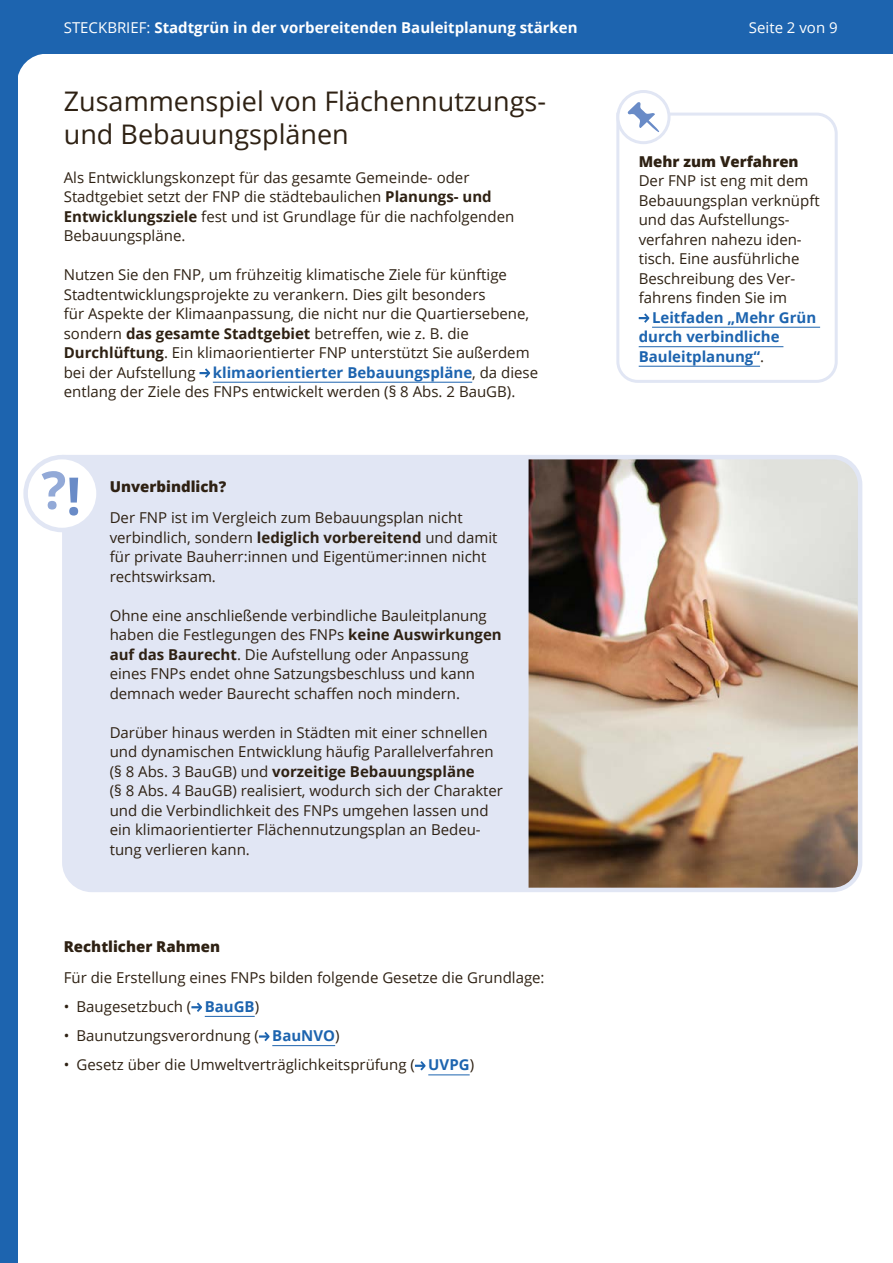
<style>
.page{position:relative;width:893px;height:1263px;background:#fff}
.page>*{position:absolute;margin:0;border:0;box-sizing:border-box;transform-origin:0 0}
.t1{font:27px/33px "Open Sans";color:#2e2113}
.Text_10_13_pt{font:15px/19.5px "Open Sans";color:#2e2113}
.Head_10_13_pt_mit_Ab{font:15px "Open Sans";color:#2e2113}
.t2{font:700 15px "Open Sans";color:#fff}
.Head_10_13_pt_mit_Ab-2{font:700 15px "Open Sans";color:#1d64af}
.Head_10_13_pt_mit_Ab-3{font:800 15px "Open Sans";color:#2e2113}
.t3{font:15px "Open Sans";color:#fff}
.s1{font-weight:400}
.s2{font-weight:700}
.s3{font-weight:700;color:#1d64af}
.s4{font-weight:400;color:#2e2113}
</style>
<div class="page">
<hr style="left:213px;top:382px;width:259px;height:1px;background:#1d64af">
<svg style="left:199px;top:368px;width:11px;height:10px"></svg>
<hr style="left:205px;top:1016px;width:50px;height:1px;background:#1d64af">
<hr style="left:272px;top:1045px;width:63px;height:1px;background:#1d64af">
<hr style="left:428px;top:1074px;width:42px;height:1px;background:#1d64af">
<svg style="left:191px;top:1003px;width:11px;height:9px"></svg>
<svg style="left:259px;top:1032px;width:11px;height:9px"></svg>
<svg style="left:415px;top:1061px;width:11px;height:9px"></svg>
<svg style="left:62px;top:455px;width:801px;height:437px;background:#cdc6c7"></svg>
<div style="left:26px;top:457px;width:73px;height:73px;background:#fff;border-radius:50%"></div>
<svg style="left:42px;top:471px;width:36px;height:45px"></svg>
<div style="left:23px;top:455px;width:78px;height:77px;border:4px solid #e1e6f4;border-radius:50%"></div>
<svg style="left:616px;top:111px;width:222px;height:272px"></svg>
<hr style="left:652px;top:327px;width:168px;height:1px;background:#1d64af">
<hr style="left:639px;top:346px;width:144px;height:1px;background:#1d64af">
<hr style="left:639px;top:366px;width:121px;height:1px;background:#1d64af">
<svg style="left:639px;top:313px;width:10px;height:10px"></svg>
<div style="left:618px;top:91px;width:51px;height:52px;background:#fff;border-radius:50%"></div>
<svg style="left:628px;top:102px;width:31px;height:30px"></svg>
<div style="left:616px;top:90px;width:54px;height:54px;border:3px solid #e1e6f4;border-radius:50%"></div>
<div style="left:0;top:0;width:893px;height:54px;background:#1d64af"></div>
<div style="left:0;top:54px;width:17px;height:1209px;background:#1d64af"></div>
<svg style="left:17px;top:54px;width:25px;height:29px"></svg>
<p class="t2" style="left:64px;top:17px;width:515px"><span class="s1">STECKBRIEF:</span> Stadtgrün in der vorbereitenden Bauleitplanung stärken</p>
<p class="t3" style="left:749px;top:18px;width:90px">Seite 2 von 9</p>
<p class="t1" style="left:64px;top:84px;width:484px">Zusammenspiel von Flächennutzungs&shy;und Bebauungsplänen</p>
<p class="Text_10_13_pt" style="left:64px;top:167px;width:452px">Als Entwicklungskonzept für das gesamte Gemeinde- oder Stadtgebiet setzt der FNP die städtebaulichen <span class="s2">Planungs- und Entwicklungsziele</span> fest und ist Grundlage für die nachfolgenden Bebauungspläne.</p>
<p class="Text_10_13_pt" style="left:64px;top:265px;width:476px">Nutzen Sie den FNP, um frühzeitig klimatische Ziele für künftige Stadtentwicklungsprojekte zu verankern. Dies gilt besonders<br>für Aspekte der Klimaanpassung, die nicht nur die Quartiersebene, sondern <span class="s2">das gesamte Stadtgebiet</span> betreffen, wie z. B. die <span class="s2">Durchlüftung</span>. Ein klimaorientierter FNP unterstützt Sie außerdem bei der Aufstellung <span class="s3">klimaorientierter Bebauungspläne</span>, da diese entlang der Ziele des FNPs entwickelt werden (§ 8 Abs. 2 BauGB).</p>
<p class="Head_10_13_pt_mit_Ab-3" style="left:110px;top:476px;width:118px">Unverbindlich?</p>
<p class="Text_10_13_pt" style="left:110px;top:508px;width:389px">Der FNP ist im Vergleich zum Bebauungsplan nicht verbindlich, sondern <span class="s2">lediglich vorbereitend</span> und damit für private Bauherr:innen und Eigentümer:innen nicht rechtswirksam.</p>
<p class="Text_10_13_pt" style="left:110px;top:605px;width:393px">Ohne eine anschließende verbindliche Bauleitplanung haben die Festlegungen des FNPs <span class="s2">keine Auswirkungen auf das Baurecht</span>. Die Aufstellung oder Anpassung eines FNPs endet ohne Satzungsbeschluss und kann demnach weder Baurecht schaffen noch mindern.</p>
<p class="Text_10_13_pt" style="left:110px;top:722px;width:395px">Darüber hinaus werden in Städten mit einer schnellen und dynamischen Entwicklung häufig Parallelverfahren (§ 8 Abs. 3 BauGB) und <span class="s2">vorzeitige Bebauungspläne<br></span>(§ 8 Abs. 4 BauGB) realisiert, wodurch sich der Charakter und die Verbindlichkeit des FNPs umgehen lassen und ein klimaorientierter Flächennutzungsplan an Bedeu&shy;tung verlieren kann.</p>
<p class="Head_10_13_pt_mit_Ab-3" style="left:64px;top:935px;width:158px">Rechtlicher Rahmen</p>
<p class="Text_10_13_pt" style="left:64px;top:967px;width:482px">Für die Erstellung eines FNPs bilden folgende Gesetze die Grundlage:</p>
<p class="Text_10_13_pt" style="left:64px;top:996px;width:197px">• Baugesetzbuch ( <span class="s3">BauGB</span>)</p>
<p class="Text_10_13_pt" style="left:64px;top:1025px;width:277px">• Baunutzungsverordnung ( <span class="s3">BauNVO</span>)</p>
<p class="Text_10_13_pt" style="left:64px;top:1055px;width:412px">• Gesetz über die Umweltverträglichkeitsprüfung ( <span class="s3">UVPG</span>)</p>
<p class="Head_10_13_pt_mit_Ab-3" style="left:639px;top:150px;width:161px">Mehr zum Verfahren</p>
<p class="Head_10_13_pt_mit_Ab" style="left:639px;top:170px;width:171px">Der FNP ist eng mit dem</p>
<p class="Head_10_13_pt_mit_Ab" style="left:639px;top:190px;width:183px">Bebauungsplan verknüpft</p>
<p class="Head_10_13_pt_mit_Ab" style="left:639px;top:209px;width:152px">und das Aufstellungs-</p>
<p class="Head_10_13_pt_mit_Ab" style="left:639px;top:229px;width:163px">verfahren nahezu iden-</p>
<p class="Head_10_13_pt_mit_Ab" style="left:639px;top:248px;width:162px">tisch. Eine ausführliche</p>
<p class="Head_10_13_pt_mit_Ab" style="left:639px;top:268px;width:157px">Beschreibung des Ver-</p>
<p class="Head_10_13_pt_mit_Ab" style="left:639px;top:287px;width:150px">fahrens finden Sie im</p>
<p class="Head_10_13_pt_mit_Ab-2" style="left:652px;top:307px;width:166px">Leitfaden „Mehr Grün</p>
<p class="Head_10_13_pt_mit_Ab-2" style="left:639px;top:326px;width:142px">durch verbindliche</p>
<p class="Head_10_13_pt_mit_Ab-2" style="left:639px;top:346px;width:127px">Bauleitplanung“<span class="s4">.</span></p>
</div>
